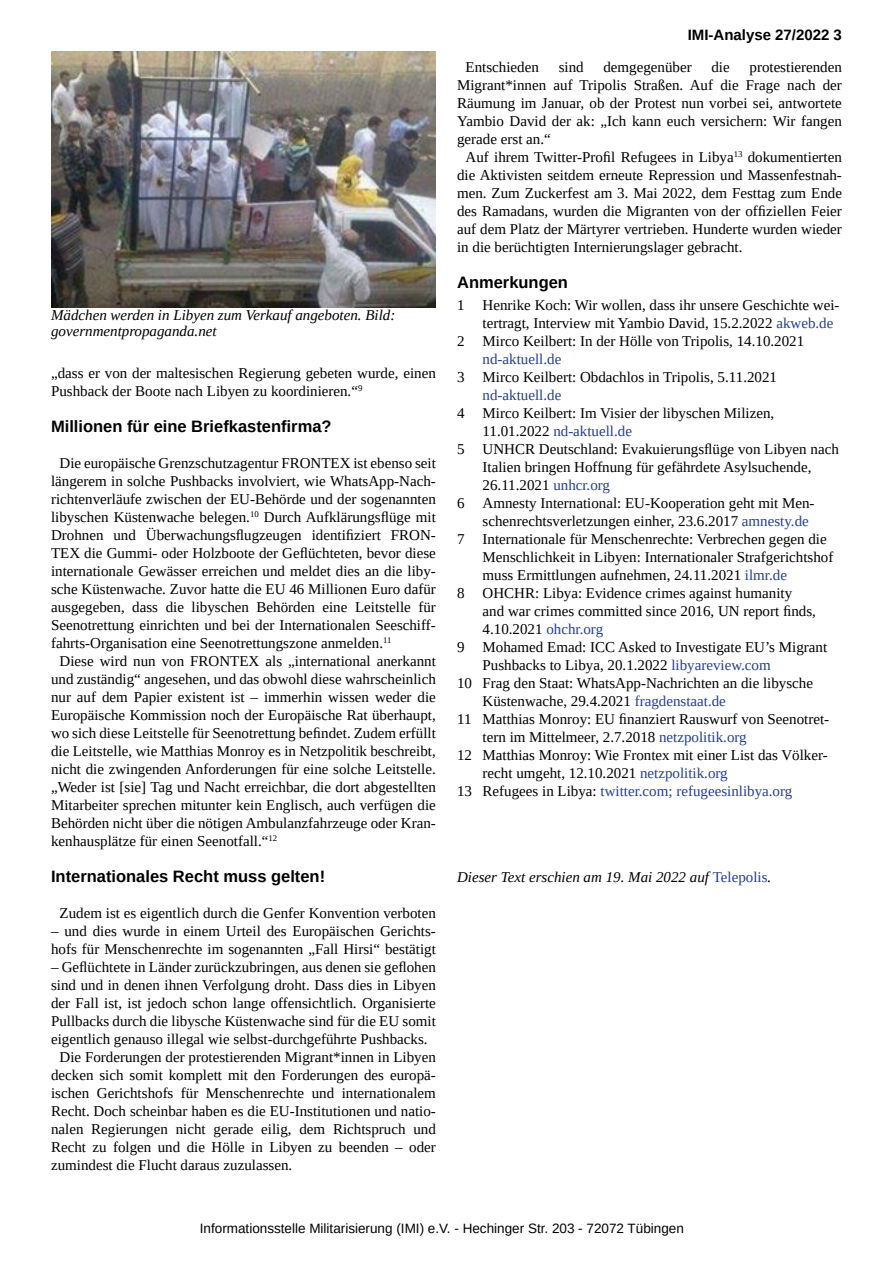
<style>
.page{position:relative;width:893px;height:1263px;background:#fff}
.page>*{position:absolute;margin:0;border:0;box-sizing:border-box;transform-origin:0 0}
.t1{font:700 16.5px "Liberation Sans";color:#000}
.t2{font:15px/18px "Liberation Serif";color:#000}
.t3{font:italic 15px/16.5px "Liberation Serif";color:#000}
.t4{font:15px "Liberation Serif";color:#25408f}
.t5{font:700 15px "Liberation Sans";color:#000}
.t6{font:13.5px "Liberation Sans";color:#000}
.s1{color:#25408f}
.s2{color:#000}
.s3{font-style:normal;color:#25408f}
</style>
<div class="page">
<img style="left:51px;top:51px;width:385px;height:257px">
<p class="t3" style="left:51px;top:306px;width:346px">Mädchen werden in Libyen zum Verkauf angeboten. Bild: governmentpropaganda.net</p>
<p class="t2" style="left:51px;top:364px;width:386px">„dass er von der maltesischen Regierung gebeten wurde, einen<br>Pushback der Boote nach Libyen zu koordinieren.“<sup>9</sup></p>
<p class="t1" style="left:51px;top:415px;width:282px">Millionen für eine Briefkastenfirma?</p>
<p class="t2" style="left:60px;top:454px;width:378px">Die europäische Grenzschutzagentur FRONTEX ist ebenso seit</p>
<p class="t2" style="left:51px;top:472px;width:386px">längerem in solche Pushbacks involviert, wie WhatsApp-Nach-</p>
<p class="t2" style="left:51px;top:490px;width:386px">richtenverläufe zwischen der EU-Behörde und der sogenannten</p>
<p class="t2" style="left:51px;top:508px;width:386px">libyschen Küstenwache belegen.<sup>10</sup> Durch Aufklärungsflüge mit</p>
<p class="t2" style="left:51px;top:526px;width:386px">Drohnen und Überwachungsflugzeugen identifiziert FRON-</p>
<p class="t2" style="left:51px;top:544px;width:386px">TEX die Gummi- oder Holzboote der Geflüchteten, bevor diese</p>
<p class="t2" style="left:51px;top:562px;width:386px">internationale Gewässer erreichen und meldet dies an die liby-</p>
<p class="t2" style="left:51px;top:580px;width:386px">sche Küstenwache. Zuvor hatte die EU 46 Millionen Euro dafür</p>
<p class="t2" style="left:51px;top:598px;width:386px">ausgegeben, dass die libyschen Behörden eine Leitstelle für</p>
<p class="t2" style="left:51px;top:616px;width:386px">Seenotrettung einrichten und bei der Internationalen Seeschiff-</p>
<p class="t2" style="left:51px;top:634px;width:342px">fahrts-Organisation eine Seenotrettungszone anmelden.<sup>11</sup></p>
<p class="t2" style="left:60px;top:652px;width:378px">Diese wird nun von FRONTEX als „international anerkannt</p>
<p class="t2" style="left:51px;top:670px;width:386px">und zuständig“ angesehen, und das obwohl diese wahrscheinlich</p>
<p class="t2" style="left:51px;top:688px;width:386px">nur auf dem Papier existent ist – immerhin wissen weder die</p>
<p class="t2" style="left:51px;top:706px;width:386px">Europäische Kommission noch der Europäische Rat überhaupt,</p>
<p class="t2" style="left:51px;top:724px;width:386px">wo sich diese Leitstelle für Seenotrettung befindet. Zudem erfüllt</p>
<p class="t2" style="left:51px;top:742px;width:386px">die Leitstelle, wie Matthias Monroy es in Netzpolitik beschreibt,</p>
<p class="t2" style="left:51px;top:760px;width:386px">nicht die zwingenden Anforderungen für eine solche Leitstelle.</p>
<p class="t2" style="left:51px;top:778px;width:386px">„Weder ist [sie] Tag und Nacht erreichbar, die dort abgestellten</p>
<p class="t2" style="left:51px;top:796px;width:386px">Mitarbeiter sprechen mitunter kein Englisch, auch verfügen die</p>
<p class="t2" style="left:51px;top:814px;width:386px">Behörden nicht über die nötigen Ambulanzfahrzeuge oder Kran-</p>
<p class="t2" style="left:51px;top:832px;width:228px">kenhausplätze für einen Seenotfall.“<sup>12</sup></p>
<p class="t1" style="left:51px;top:865px;width:276px">Internationales Recht muss gelten!</p>
<p class="t2" style="left:60px;top:904px;width:378px">Zudem ist es eigentlich durch die Genfer Konvention verboten</p>
<p class="t2" style="left:51px;top:922px;width:386px">– und dies wurde in einem Urteil des Europäischen Gerichts&shy;hofs für Menschenrechte im sogenannten „Fall Hirsi“ bestätigt</p>
<p class="t2" style="left:51px;top:958px;width:386px">– Geflüchtete in Länder zurückzubringen, aus denen sie geflohen</p>
<p class="t2" style="left:51px;top:976px;width:386px">sind und in denen ihnen Verfolgung droht. Dass dies in Libyen</p>
<p class="t2" style="left:51px;top:994px;width:386px">der Fall ist, ist jedoch schon lange offensichtlich. Organisierte</p>
<p class="t2" style="left:51px;top:1012px;width:386px">Pullbacks durch die libysche Küstenwache sind für die EU somit</p>
<p class="t2" style="left:51px;top:1030px;width:378px">eigentlich genauso illegal wie selbst-durchgeführte Pushbacks.</p>
<p class="t2" style="left:60px;top:1048px;width:378px">Die Forderungen der protestierenden Migrant*innen in Libyen</p>
<p class="t2" style="left:51px;top:1066px;width:386px">decken sich somit komplett mit den Forderungen des europä-</p>
<p class="t2" style="left:51px;top:1084px;width:386px">ischen Gerichtshofs für Menschenrechte und internationalem</p>
<p class="t2" style="left:51px;top:1102px;width:386px">Recht. Doch scheinbar haben es die EU-Institutionen und natio-</p>
<p class="t2" style="left:51px;top:1120px;width:386px">nalen Regierungen nicht gerade eilig, dem Richtspruch und</p>
<p class="t2" style="left:51px;top:1138px;width:386px">Recht zu folgen und die Hölle in Libyen zu beenden – oder</p>
<p class="t2" style="left:51px;top:1156px;width:243px">zumindest die Flucht daraus zuzulassen.</p>
<p class="t5" style="left:688px;top:25px;width:156px">IMI-Analyse 27/2022 3</p>
<p class="t2" style="left:466px;top:58px;width:75px">Entschieden</p>
<p class="t2" style="left:559px;top:58px;width:27px">sind</p>
<p class="t2" style="left:603px;top:58px;width:90px">demgegenüber</p>
<p class="t2" style="left:711px;top:58px;width:20px">die</p>
<p class="t2" style="left:749px;top:58px;width:94px">protestierenden</p>
<p class="t2" style="left:457px;top:76px;width:386px">Migrant*innen auf Tripolis Straßen. Auf die Frage nach der</p>
<p class="t2" style="left:457px;top:94px;width:386px">Räumung im Januar, ob der Protest nun vorbei sei, antwortete</p>
<p class="t2" style="left:457px;top:112px;width:386px">Yambio David der ak: „Ich kann euch versichern: Wir fangen</p>
<p class="t2" style="left:457px;top:130px;width:95px">gerade erst an.“</p>
<p class="t2" style="left:466px;top:148px;width:378px">Auf ihrem Twitter-Profil Refugees in Libya<sup>13</sup> dokumentierten</p>
<p class="t2" style="left:457px;top:166px;width:386px">die Aktivisten seitdem erneute Repression und Massenfestnah-</p>
<p class="t2" style="left:457px;top:184px;width:386px">men. Zum Zuckerfest am 3. Mai 2022, dem Festtag zum Ende</p>
<p class="t2" style="left:457px;top:202px;width:386px">des Ramadans, wurden die Migranten von der offiziellen Feier</p>
<p class="t2" style="left:457px;top:220px;width:386px">auf dem Platz der Märtyrer vertrieben. Hunderte wurden wieder</p>
<p class="t2" style="left:457px;top:238px;width:287px">in die berüchtigten Internierungslager gebracht.</p>
<p class="t1" style="left:457px;top:271px;width:112px">Anmerkungen</p>
<p class="t2" style="left:457px;top:296px;width:384px">1 Henrike Koch: Wir wollen, dass ihr unsere Geschichte wei-</p>
<p class="t2" style="left:483px;top:314px;width:352px">tertragt, Interview mit Yambio David, 15.2.2022 <span class="s1">akweb.de</span></p>
<p class="t2" style="left:457px;top:332px;width:349px">2 Mirco Keilbert: In der Hölle von Tripolis, 14.10.2021</p>
<p class="t4" style="left:483px;top:350px;width:80px">nd-aktuell.de</p>
<p class="t2" style="left:457px;top:368px;width:321px">3 Mirco Keilbert: Obdachlos in Tripolis, 5.11.2021</p>
<p class="t4" style="left:483px;top:386px;width:80px">nd-aktuell.de</p>
<p class="t2" style="left:457px;top:404px;width:319px">4 Mirco Keilbert: Im Visier der libyschen Milizen,</p>
<p class="t4" style="left:483px;top:422px;width:151px"><span class="s2">11.01.2022</span> nd-aktuell.de</p>
<p class="t2" style="left:457px;top:440px;width:383px">5 UNHCR Deutschland: Evakuierungsflüge von Libyen nach</p>
<p class="t2" style="left:483px;top:458px;width:330px">Italien bringen Hoffnung für gefährdete Asylsuchende,</p>
<p class="t2" style="left:483px;top:476px;width:129px">26.11.2021 <span class="s1">unhcr.org</span></p>
<p class="t2" style="left:457px;top:494px;width:359px">6 Amnesty International: EU-Kooperation geht mit Men-</p>
<p class="t2" style="left:483px;top:512px;width:328px">schenrechtsverletzungen einher, 23.6.2017 <span class="s1">amnesty.de</span></p>
<p class="t2" style="left:457px;top:530px;width:371px">7 Internationale für Menschenrechte: Verbrechen gegen die</p>
<p class="t2" style="left:483px;top:548px;width:352px">Menschlichkeit in Libyen: Internationaler Strafgerichtshof</p>
<p class="t2" style="left:483px;top:566px;width:306px">muss Ermittlungen aufnehmen, 24.11.2021 <span class="s1">ilmr.de</span></p>
<p class="t2" style="left:457px;top:584px;width:337px">8 OHCHR: Libya: Evidence crimes against humanity</p>
<p class="t2" style="left:483px;top:602px;width:335px">and war crimes committed since 2016, UN report finds,</p>
<p class="t2" style="left:483px;top:620px;width:122px">4.10.2021 <span class="s1">ohchr.org</span></p>
<p class="t2" style="left:457px;top:638px;width:372px">9 Mohamed Emad: ICC Asked to Investigate EU’s Migrant</p>
<p class="t2" style="left:483px;top:656px;width:290px">Pushbacks to Libya, 20.1.2022 <span class="s1">libyareview.com</span></p>
<p class="t2" style="left:457px;top:674px;width:357px">10 Frag den Staat: WhatsApp-Nachrichten an die libysche</p>
<p class="t2" style="left:483px;top:692px;width:245px">Küstenwache, 29.4.2021 <span class="s1">fragdenstaat.de</span></p>
<p class="t2" style="left:457px;top:710px;width:374px">11 Matthias Monroy: EU finanziert Rauswurf von Seenotret-</p>
<p class="t2" style="left:483px;top:728px;width:266px">tern im Mittelmeer, 2.7.2018 <span class="s1">netzpolitik.org</span></p>
<p class="t2" style="left:457px;top:746px;width:372px">12 Matthias Monroy: Wie Frontex mit einer List das Völker-</p>
<p class="t2" style="left:483px;top:764px;width:247px">recht umgeht, 12.10.2021 <span class="s1">netzpolitik.org</span></p>
<p class="t4" style="left:457px;top:782px;width:337px"><span class="s2">13 Refugees in Libya:</span> twitter.com; refugeesinlibya.org</p>
<p class="t3" style="left:457px;top:869px;width:316px">Dieser Text erschien am 19. Mai 2022 auf <span class="s3">Telepolis</span>.</p>
<p class="t6" style="left:200px;top:1220px;width:485px">Informationsstelle Militarisierung (IMI) e.V. - Hechinger Str. 203 - 72072 Tübingen</p>
</div>
